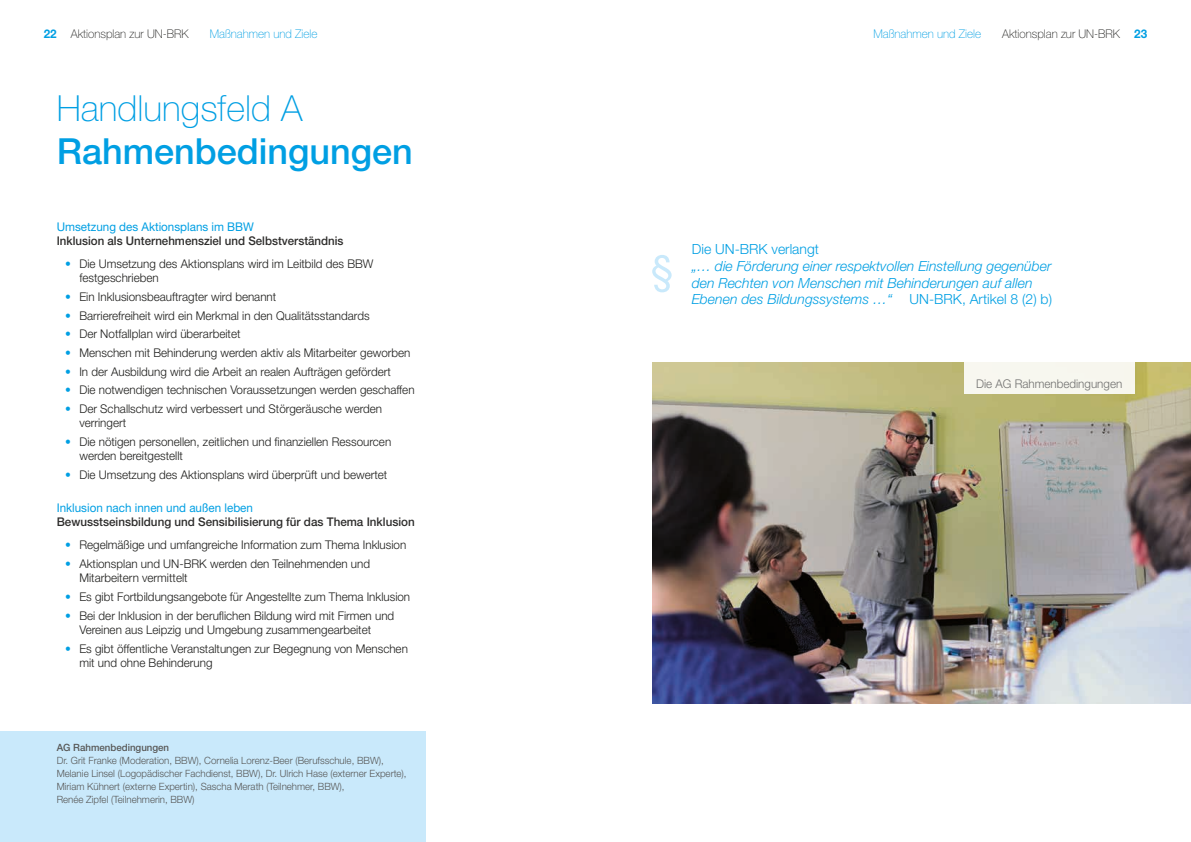
<style>
.page{position:relative;width:1191px;height:842px;background:#fff}
.page>*{position:absolute;margin:0;border:0;box-sizing:border-box;transform-origin:0 0}
.t1{font:500 36px "Helvetica Neue LT";color:#009fe3}
.t2{font:100 36px "Helvetica Neue LT";color:#009fe3}
.t3{font:italic 300 14px/16.8px "Helvetica Neue LT";color:#009fe3}
.t4{font:300 14px "Helvetica Neue LT";color:#009fe3}
.t5{font:300 12px/14.4px "Helvetica Neue LT";color:#1d1d1b}
.t6{font:12px "Helvetica Neue LT";color:#009fe3}
.t7{font:500 12px "Helvetica Neue LT";color:#2e2d2c}
.t8{font:500 12px "Helvetica Neue LT";color:#2e2d2c;scale:.96 1}
.t9{font:100 12px "Helvetica Neue LT";color:#1d1d1b}
.t10{font:100 12px "Helvetica Neue LT";color:#009fe3}
.t11{font:300 12px "Helvetica Neue LT";color:#70706f}
.t12{font:300 10px/13px "Helvetica Neue LT";color:#575756}
.t13{font:500 10px "Helvetica Neue LT";color:#575756}
.s1{font-weight:700;color:#009fe3}
.s2{color:#009fe3}
.s3{font-style:normal}
</style>
<div class="page">
<img style="left:652px;top:363px;width:539px;height:340px">
<svg style="left:652px;top:255px;width:19px;height:37px"></svg>
<div style="left:964px;top:349px;width:170px;height:45px;background:linear-gradient(to right,#faf9f5,#f9f9f3)"></div>
<div style="left:0;top:731px;width:425px;height:111px;background:#c9e9fb"></div>
<p class="t10" style="left:873px;top:27px;width:109px">Maßnahmen und Ziele</p>
<p class="t9" style="left:44px;top:27px;width:146px"><span class="s1">22</span> Aktionsplan zur UN-BRK</p>
<p class="t10" style="left:210px;top:27px;width:109px">Maßnahmen und Ziele</p>
<p class="t9" style="left:1002px;top:27px;width:146px">Aktionsplan zur UN-BRK <span class="s1">23</span></p>
<h1 class="t2" style="left:57px;top:88px;width:247px">Handlungsfeld A</h1>
<h1 class="t1" style="left:57px;top:130px;width:358px">Rahmenbedingungen</h1>
<p class="t6" style="left:57px;top:219px;width:199px">Umsetzung des Aktionsplans im BBW</p>
<p class="t8" style="left:57px;top:234px;width:300px">Inklusion als Unternehmensziel und Selbstverständnis</p>
<p class="t5" style="left:79px;top:256px;width:296px;text-indent:-14px"><span class="s2">•</span> Die Umsetzung des Aktionsplans wird im Leitbild des BBW festgeschrieben</p>
<p class="t5" style="left:65px;top:289px;width:213px"><span class="s2">•</span> Ein Inklusionsbeauftragter wird benannt</p>
<p class="t5" style="left:65px;top:308px;width:306px"><span class="s2">•</span> Barrierefreiheit wird ein Merkmal in den Qualitätsstandards</p>
<p class="t5" style="left:65px;top:326px;width:177px"><span class="s2">•</span> Der Notfallplan wird überarbeitet</p>
<p class="t5" style="left:65px;top:345px;width:347px"><span class="s2">•</span> Menschen mit Behinderung werden aktiv als Mitarbeiter geworben</p>
<p class="t5" style="left:65px;top:364px;width:327px"><span class="s2">•</span> In der Ausbildung wird die Arbeit an realen Aufträgen gefördert</p>
<p class="t5" style="left:65px;top:382px;width:351px"><span class="s2">•</span> Die notwendigen technischen Voraussetzungen werden geschaffen</p>
<p class="t5" style="left:79px;top:401px;width:304px;text-indent:-14px"><span class="s2">•</span> Der Schallschutz wird verbessert und Störgeräusche werden verringert</p>
<p class="t5" style="left:79px;top:434px;width:313px;text-indent:-14px"><span class="s2">•</span> Die nötigen personellen, zeitlichen und finanziellen Ressourcen werden bereitgestellt</p>
<p class="t5" style="left:65px;top:467px;width:324px"><span class="s2">•</span> Die Umsetzung des Aktionsplans wird überprüft und bewertet</p>
<p class="t6" style="left:57px;top:500px;width:198px">Inklusion nach innen und außen leben</p>
<p class="t7" style="left:57px;top:515px;width:359px">Bewusstseinsbildung und Sensibilisierung für das Thema Inklusion</p>
<p class="t5" style="left:65px;top:538px;width:343px"><span class="s2">•</span> Regelmäßige und umfangreiche Information zum Thema Inklusion</p>
<p class="t5" style="left:79px;top:556px;width:292px;text-indent:-14px"><span class="s2">•</span> Aktionsplan und UN-BRK werden den Teilnehmenden und<br>Mitarbeitern vermittelt</p>
<p class="t5" style="left:65px;top:589px;width:346px"><span class="s2">•</span> Es gibt Fortbildungsangebote für Angestellte zum Thema Inklusion</p>
<p class="t5" style="left:79px;top:608px;width:316px;text-indent:-14px"><span class="s2">•</span> Bei der Inklusion in der beruflichen Bildung wird mit Firmen und<br>Vereinen aus Leipzig und Umgebung zusammengearbeitet</p>
<p class="t5" style="left:79px;top:641px;width:330px;text-indent:-14px"><span class="s2">•</span> Es gibt öffentliche Veranstaltungen zur Begegnung von Menschen mit und ohne Behinderung</p>
<p class="t13" style="left:57px;top:741px;width:114px">AG Rahmenbedingungen</p>
<p class="t12" style="left:57px;top:753px;width:351px">Dr. Grit Franke (Moderation, BBW), Cornelia Lorenz-Beer (Berufsschule, BBW), Melanie Linsel (Logopädischer Fachdienst, BBW), Dr. Ulrich Hase (externer Experte), Miriam Kühnert (externe Expertin), Sascha Merath (Teilnehmer, BBW),<br>Renée Zipfel (Teilnehmerin, BBW)</p>
<p class="t4" style="left:692px;top:240px;width:129px">Die UN-BRK verlangt</p>
<p class="t3" style="left:692px;top:257px;width:361px">„… die Förderung einer respektvollen Einstellung gegenüber den Rechten von Menschen mit Behinderungen auf allen<br>Ebenen des Bildungssystems …“ <span class="s3">UN-BRK, Artikel 8 (2) b)</span></p>
<p class="t11" style="left:976px;top:377px;width:148px">Die AG Rahmenbedingungen</p>
</div>
